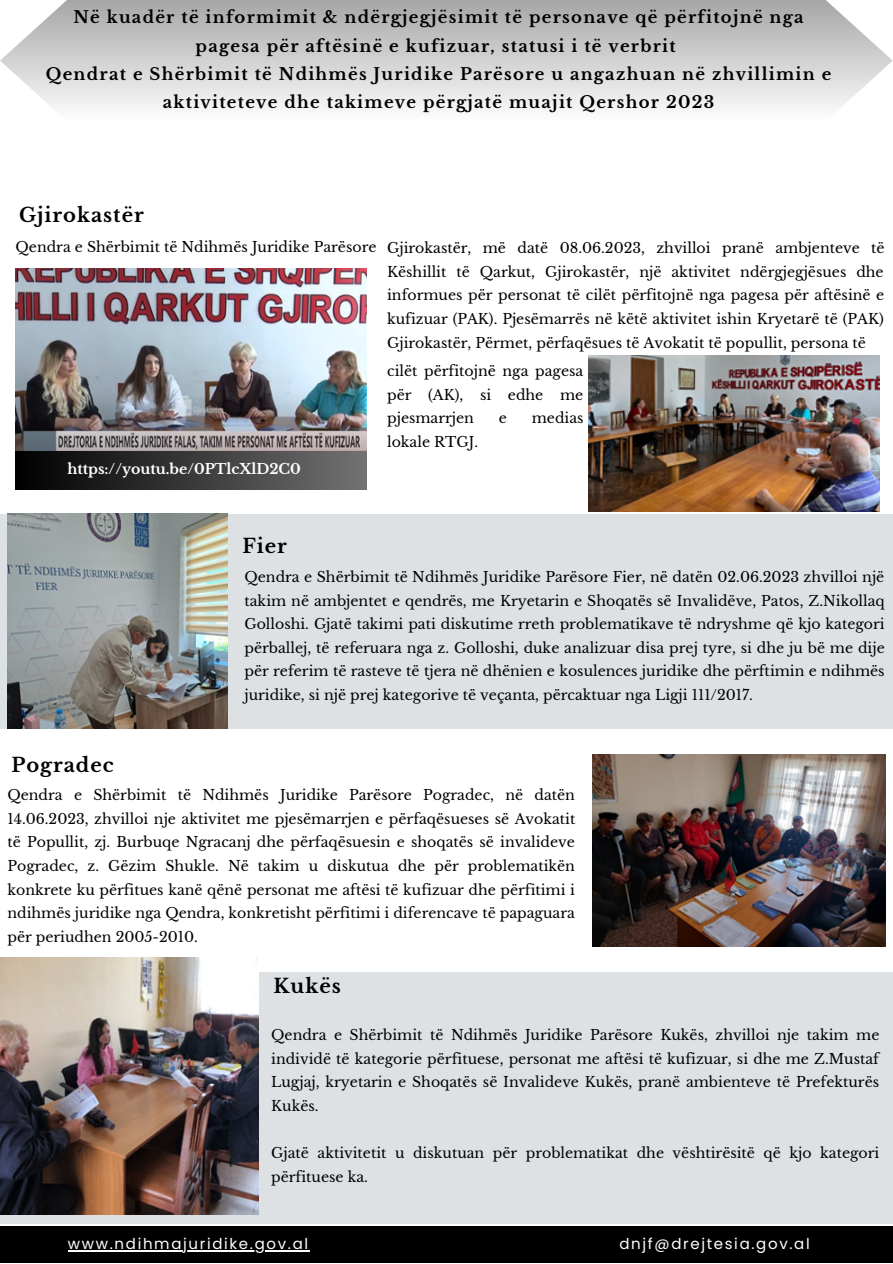
<style>
.page{position:relative;width:893px;height:1264px;background:#fff}
.page>*{position:absolute;margin:0;border:0;box-sizing:border-box;transform-origin:0 0}
.t1{font:700 19.5px "Libre Baskerville";letter-spacing:.05em;color:#000}
.t2{font:700 16.5px/28px "Libre Baskerville";letter-spacing:.075em;color:#000;text-align:center}
.t3{font:15px "Poppins";letter-spacing:.11em;color:#fff}
.t4{font:14.1px/23.5px "Libre Baskerville";color:#000;text-align:justify}
.t5{font:700 14.1px "Libre Baskerville";color:#fff}
</style>
<div class="page">
<div style="left:0;top:1225px;width:892px;height:37px;background:#000"></div>
<svg style="left:0;top:0;width:892px;height:108px;background:#d0d0d0"></svg>
<img style="left:16px;top:269px;width:350px;height:182px">
<div style="left:16px;top:451px;width:350px;height:38px;background:linear-gradient(to right,#000,#717171)"></div>
<img style="left:588px;top:355px;width:291px;height:157px">
<div style="left:0;top:514px;width:892px;height:214px;background:#dee1e3"></div>
<img style="left:7px;top:513px;width:221px;height:215px">
<img style="left:592px;top:754px;width:293px;height:192px">
<div style="left:0;top:972px;width:892px;height:251px;background:#dee1e3"></div>
<img style="left:0;top:957px;width:259px;height:257px">
<hr style="left:68px;top:1250px;width:242px;height:1px;background:#fff">
<p class="t2" style="left:73px;top:4px;width:731px">Në kuadër të informimit &amp; ndërgjegjësimit të personave që përfitojnë nga pagesa për aftësinë e kufizuar, statusi i të verbrit</p>
<p class="t2" style="left:46px;top:60px;width:787px">Qendrat e Shërbimit të Ndihmës Juridike Parësore u angazhuan në zhvillimin e aktiviteteve dhe takimeve përgjatë muajit Qershor 2023</p>
<p class="t1" style="left:19px;top:203px;width:126px">Gjirokastër</p>
<p class="t4" style="left:16px;top:235px;width:362px">Qendra e Shërbimit të Ndihmës Juridike Parësore</p>
<p class="t5" style="left:67px;top:460px;width:235px">https://youtu.be/0PTlcXlD2C0</p>
<p class="t4" style="left:387px;top:236px;width:499px">Gjirokastër, më datë 08.06.2023, zhvilloi pranë ambjenteve të Këshillit të Qarkut, Gjirokastër, një aktivitet ndërgjegjësues dhe informues për personat të cilët përfitojnë nga pagesa për aftësinë e kufizuar (PAK). Pjesëmarrës në këtë aktivitet ishin Kryetarë të (PAK)<br>Gjirokastër, Përmet, përfaqësues të Avokatit të popullit, persona të</p>
<p class="t4" style="left:387px;top:359px;width:198px">cilët përfitojnë nga pagesa për (AK), si edhe me pjesmarrjen</p>
<p class="t4" style="left:499px;top:406px;width:10px">e</p>
<p class="t4" style="left:532px;top:406px;width:53px">medias</p>
<p class="t4" style="left:387px;top:430px;width:93px">lokale RTGJ.</p>
<p class="t1" style="left:242px;top:534px;width:46px">Fier</p>
<p class="t4" style="left:244px;top:565px;width:641px">Qendra e Shërbimit të Ndihmës Juridike Parësore Fier, në datën 02.06.2023 zhvilloi një takim në ambjentet e qendrës, me Kryetarin e Shoqatës së Invalidëve, Patos, Z.Nikollaq Golloshi. Gjatë takimi pati diskutime rreth problematikave të ndryshme që kjo kategori përballej, të referuara nga z. Golloshi, duke analizuar disa prej tyre, si dhe ju bë me dije për referim të rasteve të tjera në dhënien e kosulences juridike dhe përftimin e ndihmës juridike, si një prej kategorive të veçanta, përcaktuar nga Ligji 111/2017.</p>
<p class="t1" style="left:11px;top:752px;width:104px">Pogradec</p>
<p class="t4" style="left:7px;top:783px;width:569px">Qendra e Shërbimit të Ndihmës Juridike Parësore Pogradec, në datën 14.06.2023, zhvilloi nje aktivitet me pjesëmarrjen e përfaqësueses së Avokatit të Popullit, zj. Burbuqe Ngracanj dhe përfaqësuesin e shoqatës së invalideve Pogradec, z. Gëzim Shukle. Në takim u diskutua dhe për problematikën konkrete ku përfitues kanë qënë personat me aftësi të kufizuar dhe përfitimi i ndihmës juridike nga Qendra, konkretisht përfitimi i diferencave të papaguara për periudhen 2005-2010.</p>
<p class="t1" style="left:273px;top:973px;width:69px">Kukës</p>
<p class="t4" style="left:271px;top:1023px;width:609px">Qendra e Shërbimit të Ndihmës Juridike Parësore Kukës, zhvilloi nje takim me individë të kategorie përfituese, personat me aftësi të kufizuar, si dhe me Z.Mustaf Lugjaj, kryetarin e Shoqatës së Invalideve Kukës, pranë ambienteve të Prefekturës Kukës.</p>
<p class="t4" style="left:271px;top:1141px;width:609px">Gjatë aktivitetit u diskutuan për problematikat dhe vështirësitë që kjo kategori përfituese ka.</p>
<p class="t3" style="left:68px;top:1233px;width:242px">www.ndihmajuridike.gov.al</p>
<p class="t3" style="left:619px;top:1233px;width:192px">dnjf@drejtesia.gov.al</p>
</div>
